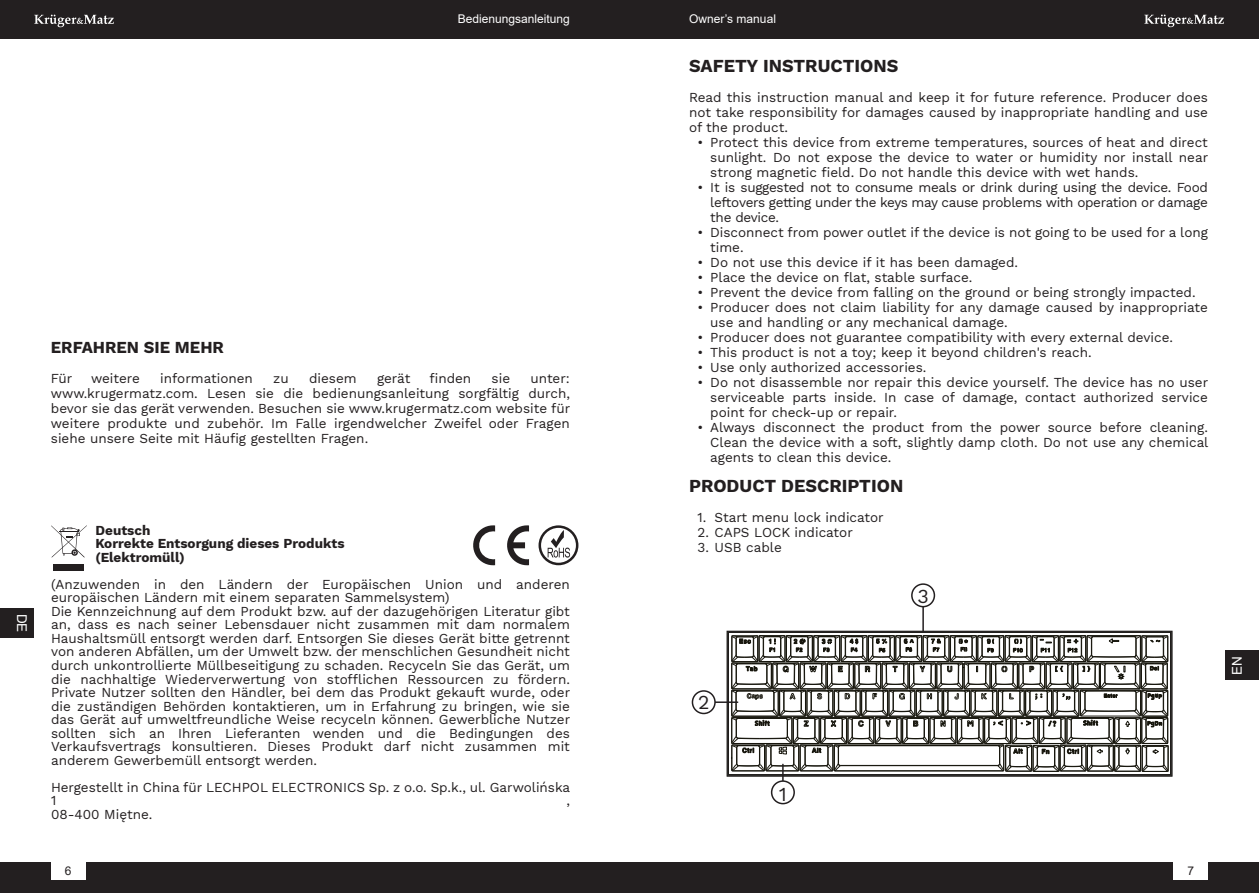
<style>
.page{position:relative;width:1259px;height:893px;background:#fff}
.page>*{position:absolute;margin:0;border:0;box-sizing:border-box;transform-origin:0 0}
.t1{font:19.5px "Work Sans";color:#231f20}
.t2{font:700 18px "Work Sans";color:#231f20}
.t3{font:700 16.5px "Work Sans";color:#231f20}
.t4{font:13.5px/15px "Work Sans";color:#231f20;text-align:justify}
.t5{font:700 13.5px/13.5px "Work Sans";color:#231f20}
.t6{font:13.5px "Arial";color:#fff}
.t7{font:12px "Arial";color:#fff}
.t8{font:12px "Arial";color:#231f20}
</style>
<div class="page">
<div style="left:629px;top:0;width:630px;height:38px;background:#231f20"></div>
<div style="left:629px;top:862px;width:630px;height:31px;background:#231f20"></div>
<svg style="left:1144px;top:15px;width:80px;height:12px"></svg>
<div style="left:1225px;top:651px;width:34px;height:29px;background:#231f20"></div>
<div style="left:1174px;top:862px;width:34px;height:18px;background:#fff"></div>
<div style="left:0;top:0;width:629px;height:38px;background:#231f20"></div>
<div style="left:0;top:862px;width:629px;height:31px;background:#231f20"></div>
<svg style="left:34px;top:15px;width:80px;height:12px"></svg>
<div style="left:0;top:608px;width:34px;height:30px;background:#231f20"></div>
<div style="left:51px;top:862px;width:34px;height:18px;background:#fff"></div>
<div style="left:53px;top:564px;width:31px;height:6px;background:#231f20"></div>
<svg style="left:51px;top:525px;width:36px;height:33px"></svg>
<svg style="left:538px;top:525px;width:40px;height:40px"></svg>
<svg style="left:473px;top:525px;width:56px;height:41px"></svg>
<svg style="left:727px;top:631px;width:445px;height:145px"></svg>
<svg style="left:731px;top:635px;width:438px;height:146px"></svg>
<hr style="left:922px;top:607px;width:2px;height:24px;background:#231f20">
<hr style="left:715px;top:701px;width:22px;height:2px;background:#231f20">
<div style="left:771px;top:780px;width:24px;height:24px;background:#fff;border:2px solid #231f20;border-radius:50%"></div>
<div style="left:911px;top:583px;width:24px;height:24px;background:#fff;border:2px solid #231f20;border-radius:50%"></div>
<div style="left:691px;top:690px;width:25px;height:24px;background:#fff;border:2px solid #231f20;border-radius:50%"></div>
<p class="t6" style="left:27px;top:614px;width:20px;rotate:90deg">DE</p>
<p class="t7" style="left:483px;top:14px;width:88px">Ow er’s manual</p>
<p class="t7" style="left:689px;top:14px;width:88px">Own r’s manual</p>
<p class="t7" style="left:458px;top:14px;width:114px">Bedienungsanleitung</p>
<p class="t7" style="left:689px;top:14px;width:114px">Bedienungsanleitung</p>
<p class="t3" style="left:51px;top:338px;width:175px">ERFAHREN SIE MEHR</p>
<p class="t4" style="left:51px;top:371px;width:23px">Für</p>
<p class="t4" style="left:91px;top:371px;width:50px">weitere</p>
<p class="t4" style="left:160px;top:371px;width:94px">informationen</p>
<p class="t4" style="left:273px;top:371px;width:17px">zu</p>
<p class="t4" style="left:309px;top:371px;width:49px">diesem</p>
<p class="t4" style="left:377px;top:371px;width:35px">gerät</p>
<p class="t4" style="left:429px;top:371px;width:43px">finden</p>
<p class="t4" style="left:491px;top:371px;width:20px">sie</p>
<p class="t4" style="left:51px;top:371px;width:521px;text-indent:479px">unter: www.krugermatz.com. Lesen sie die bedienungsanleitung sorgfältig durch, bevor sie das gerät verwenden. Besuchen sie www.krugermatz.com website für weitere produkte und zubehör. Im Falle irgendwelcher Zweifel oder Fragen siehe unsere Seite mit Häufig gestellten Fragen.</p>
<p class="t5" style="left:95px;top:524px;width:250px">Deutsch<br>Korrekte Entsorgung dieses Produkts (Elektromüll)</p>
<p class="t4" style="left:51px;top:578px;width:521px;line-height:13.5px;text-align:left">(Anzuwenden in den Ländern der Europäischen Union und anderen europäischen Ländern mit einem separaten Sammelsystem)<br>Die Kennzeichnung auf dem Produkt bzw. auf der dazugehörigen Literatur gibt an, dass es nach seiner Lebensdauer nicht zusammen mit dam normalem Haushaltsmüll entsorgt werden darf. Entsorgen Sie dieses Gerät bitte getrennt von anderen Abfällen, um der Umwelt bzw. der menschlichen Gesundheit nicht durch unkontrollierte Müllbeseitigung zu schaden. Recyceln Sie das Gerät, um die nachhaltige Wiederverwertung von stofflichen Ressourcen zu fördern.<br>Private Nutzer sollten den Händler, bei dem das Produkt gekauft wurde, oder die zuständigen Behörden kontaktieren, um in Erfahrung zu bringen, wie sie das Gerät auf umweltfreundliche Weise recyceln können. Gewerbliche Nutzer sollten sich an Ihren Lieferanten wenden und die Bedingungen des Verkaufsvertrags konsultieren. Dieses Produkt darf nicht zusammen mit anderem Gewerbemüll entsorgt werden.</p>
<p class="t4" style="left:51px;top:780px;width:521px;line-height:13.5px">Hergestellt in China für LECHPOL ELECTRONICS Sp. z o.o. Sp.k., ul. Garwolińska<br>1</p>
<p class="t4" style="left:566px;top:793px;width:5px">,</p>
<p class="t4" style="left:51px;top:806px;width:103px">08-400 Miętne.</p>
<h2 class="t2" style="left:689px;top:56px;width:211px">SAFETY INSTRUCTIONS</h2>
<p class="t4" style="left:689px;top:90px;width:520px">Read this instruction manual and keep it for future reference. Producer does not take responsibility for damages caused by inappropriate handling and use of the product.</p>
<p class="t4" style="left:710px;top:135px;width:499px;text-indent:-13px">• Protect this device from extreme temperatures, sources of heat and direct sunlight. Do not expose the device to water or humidity nor install near strong magnetic field. Do not handle this device with wet hands.</p>
<p class="t4" style="left:710px;top:180px;width:499px;text-indent:-13px">• It is suggested not to consume meals or drink during using the device. Food leftovers getting under the keys may cause problems with operation or damage the device.</p>
<p class="t4" style="left:710px;top:225px;width:499px;text-indent:-13px">• Disconnect from power outlet if the device is not going to be used for a long time.</p>
<p class="t4" style="left:697px;top:255px;width:322px">• Do not use this device if it has been damaged.</p>
<p class="t4" style="left:697px;top:270px;width:276px">• Place the device on flat, stable surface.</p>
<p class="t4" style="left:697px;top:285px;width:499px">• Prevent the device from falling on the ground or being strongly impacted.</p>
<p class="t4" style="left:710px;top:300px;width:499px;text-indent:-13px">• Producer does not claim liability for any damage caused by inappropriate use and handling or any mechanical damage.</p>
<p class="t4" style="left:697px;top:330px;width:477px">• Producer does not guarantee compatibility with every external device.</p>
<p class="t4" style="left:697px;top:345px;width:395px">• This product is not a toy; keep it beyond children's reach.</p>
<p class="t4" style="left:697px;top:360px;width:230px">• Use only authorized accessories.</p>
<p class="t4" style="left:710px;top:375px;width:499px;text-indent:-13px">• Do not disassemble nor repair this device yourself. The device has no user serviceable parts inside. In case of damage, contact authorized service point for check-up or repair.</p>
<p class="t4" style="left:710px;top:420px;width:499px;text-indent:-13px">• Always disconnect the product from the power source before cleaning.<br>Clean the device with a soft, slightly damp cloth. Do not use any chemical agents to clean this device.</p>
<h2 class="t2" style="left:689px;top:476px;width:216px">PRODUCT DESCRIPTION</h2>
<p class="t4" style="left:697px;top:510px;width:188px">1. Start menu lock indicator</p>
<p class="t4" style="left:697px;top:525px;width:157px">2. CAPS LOCK indicator</p>
<p class="t4" style="left:697px;top:540px;width:86px">3. USB cable</p>
<h1 class="t1" style="left:698px;top:691px;width:13px">2</h1>
<h1 class="t1" style="left:779px;top:782px;width:9px">1</h1>
<h1 class="t1" style="left:917px;top:584px;width:13px">3</h1>
<p class="t8" style="left:65px;top:867px;width:8px">6</p>
<p class="t8" style="left:1187px;top:867px;width:8px">7</p>
<p class="t6" style="left:1231px;top:675px;width:20px;rotate:-90deg">EN</p>
</div>
